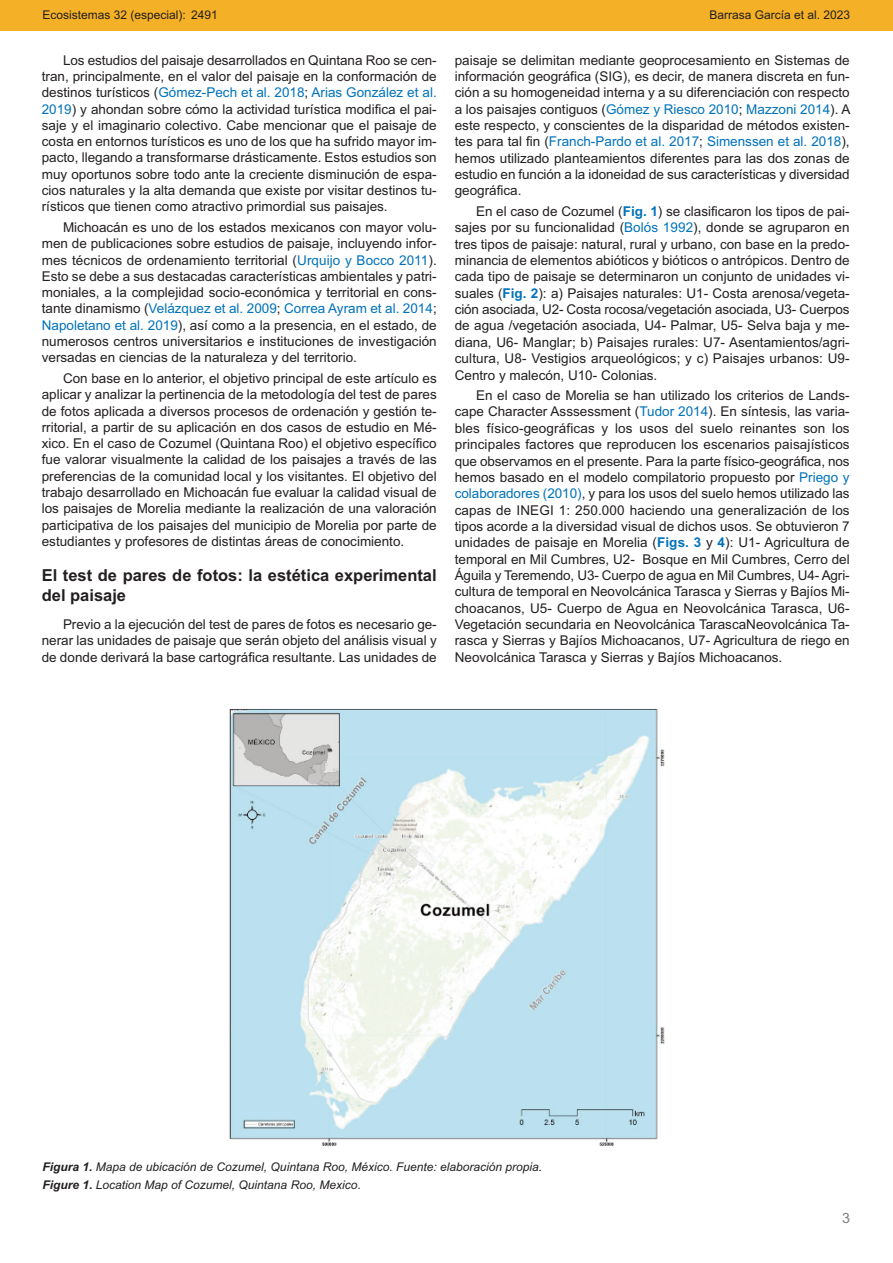
<style>
.page{position:relative;width:893px;height:1263px;background:#fff}
.page>*{position:absolute;margin:0;border:0;box-sizing:border-box;transform-origin:0 0}
.t1{font:700 16.5px/19.8px "Arial";color:#231f20}
.t2{font:14.25px "Arial";color:#7f7e7c}
.t3{font:13.5px/16.4px "Arial";color:#231f20;text-align:justify}
.t4{font:italic 12px/18.6px "Arial";color:#231f20}
.t5{font:12px "Arial";color:#231f20}
.s1{color:#0072ba}
.s2{font-weight:700;color:#0072ba}
.s3{font-weight:700}
.s4{font-weight:700;font-style:normal}
.s5{font-style:normal}
</style>
<div class="page">
<div style="left:0;top:0;width:893px;height:30px;background:#f4b027"></div>
<img style="left:229px;top:708px;width:436px;height:438px">
<p class="t5" style="left:43px;top:7px;width:177px">Ecosistemas 32 (especial): 2491</p>
<p class="t5" style="left:709px;top:7px;width:142px">Barrasa García et al. 2023</p>
<p class="t3" style="left:42px;top:52px;width:396px;text-indent:21px">Los estudios del paisaje desarrollados en Quintana Roo se cen&shy;tran, principalmente, en el valor del paisaje en la conformación de destinos turísticos (<span class="s1">Gómez-Pech et al. 2018</span>; <span class="s1">Arias González et al.<br>2019</span>) y ahondan sobre cómo la actividad turística modifica el pai&shy;saje y el imaginario colectivo. Cabe mencionar que el paisaje de costa en entornos turísticos es uno de los que ha sufrido mayor im&shy;pacto, llegando a transformarse drásticamente. Estos estudios son muy oportunos sobre todo ante la creciente disminución de espa&shy;cios naturales y la alta demanda que existe por visitar destinos tu&shy;rísticos que tienen como atractivo primordial sus paisajes.</p>
<p class="t3" style="left:42px;top:219px;width:396px;text-indent:21px">Michoacán es uno de los estados mexicanos con mayor volu&shy;men de publicaciones sobre estudios de paisaje, incluyendo infor&shy;mes técnicos de ordenamiento territorial (<span class="s1">Urquijo y Bocco 2011</span>).<br>Esto se debe a sus destacadas características ambientales y patri&shy;moniales, a la complejidad socio-económica y territorial en cons&shy;tante dinamismo (<span class="s1">Velázquez et al. 2009</span>; <span class="s1">Correa Ayram et al. 2014</span>; <span class="s1">Napoletano et al. 2019</span>), así como a la presencia, en el estado, de numerosos centros universitarios e instituciones de investigación versadas en ciencias de la naturaleza y del territorio.</p>
<p class="t3" style="left:42px;top:370px;width:396px;text-indent:21px">Con base en lo anterior, el objetivo principal de este artículo es aplicar y analizar la pertinencia de la metodología del test de pares de fotos aplicada a diversos procesos de ordenación y gestión te&shy;rritorial, a partir de su aplicación en dos casos de estudio en Mé&shy;xico. En el caso de Cozumel (Quintana Roo) el objetivo específico fue valorar visualmente la calidad de los paisajes a través de las preferencias de la comunidad local y los visitantes. El objetivo del trabajo desarrollado en Michoacán fue evaluar la calidad visual de los paisajes de Morelia mediante la realización de una valoración participativa de los paisajes del municipio de Morelia por parte de estudiantes y profesores de distintas áreas de conocimiento.</p>
<p class="t1" style="left:42px;top:566px;width:396px">El test de pares de fotos: la estética experimental del paisaje</p>
<p class="t3" style="left:42px;top:616px;width:396px;text-indent:21px">Previo a la ejecución del test de pares de fotos es necesario ge&shy;nerar las unidades de paisaje que serán objeto del análisis visual y de donde derivará la base cartográfica resultante. Las unidades de</p>
<p class="t3" style="left:455px;top:52px;width:397px">paisaje se delimitan mediante geoprocesamiento en Sistemas de información geográfica (SIG), es decir, de manera discreta en fun&shy;ción a su homogeneidad interna y a su diferenciación con respecto a los paisajes contiguos (<span class="s1">Gómez y Riesco 2010</span>; <span class="s1">Mazzoni 2014</span>). A este respecto, y conscientes de la disparidad de métodos existen&shy;tes para tal fin (<span class="s1">Franch-Pardo et al. 2017</span>; <span class="s1">Simenssen et al. 2018</span>), hemos utilizado planteamientos diferentes para las dos zonas de estudio en función a la idoneidad de sus características y diversidad geográfica.</p>
<p class="t3" style="left:455px;top:203px;width:396px;text-indent:21px">En el caso de Cozumel (<span class="s2">Fig. 1</span>) se clasificaron los tipos de pai&shy;sajes por su funcionalidad (<span class="s1">Bolós 1992</span>), donde se agruparon en tres tipos de paisaje: natural, rural y urbano, con base en la predo&shy;minancia de elementos abióticos y bióticos o antrópicos. Dentro de cada tipo de paisaje se determinaron un conjunto de unidades vi&shy;suales (<span class="s2">Fig. 2</span>): a) Paisajes naturales: U1- Costa arenosa/vegeta&shy;ción asociada, U2- Costa rocosa/vegetación asociada, U3- Cuerpos de agua /vegetación asociada, U4- Palmar, U5- Selva baja y me&shy;diana, U6- Manglar; b) Paisajes rurales: U7- Asentamientos/agri&shy;cultura, U8- Vestigios arqueológicos; y c) Paisajes urbanos: U9- Centro y malecón, U10- Colonias.</p>
<p class="t3" style="left:455px;top:387px;width:396px;text-indent:21px">En el caso de Morelia se han utilizado los criterios de Lands&shy;cape Character Asssessment (<span class="s1">Tudor 2014</span>). En síntesis, las varia&shy;bles físico-geográficas y los usos del suelo reinantes son los principales factores que reproducen los escenarios paisajísticos que observamos en el presente. Para la parte físico-geográfica, nos hemos basado en el modelo compilatorio propuesto por <span class="s1">Priego y colaboradores (2010)</span>, y para los usos del suelo hemos utilizado las capas de INEGI 1: 250.000 haciendo una generalización de los tipos acorde a la diversidad visual de dichos usos. Se obtuvieron 7 unidades de paisaje en Morelia (<span class="s2">Figs. 3</span> y <span class="s2">4</span>): U1- Agricultura de temporal en Mil Cumbres, U2- Bosque en Mil Cumbres, Cerro del Águila y Teremendo, U3- Cuerpo de agua en Mil Cumbres, U4- Agri&shy;cultura de temporal en Neovolcánica Tarasca y Sierras y Bajíos Mi&shy;choacanos, U5- Cuerpo de Agua en Neovolcánica Tarasca, U6- Vegetación secundaria en Neovolcánica TarascaNeovolcánica Ta&shy;rasca y Sierras y Bajíos Michoacanos, U7- Agricultura de riego en Neovolcánica Tarasca y Sierras y Bajíos Michoacanos.</p>
<p class="t4" style="left:43px;top:1157px;width:501px"><span class="s3">Figura 1.</span> Mapa de ubicación de Cozumel, Quintana Roo, México. Fuente: elaboración propia.<br><span class="s3">Figure 1</span><span class="s4">.</span> Location Map of Cozumel, Quintana Roo, Mexico<span class="s5">.</span></p>
<p class="t2" style="left:842px;top:1210px;width:9px">3</p>
</div>
